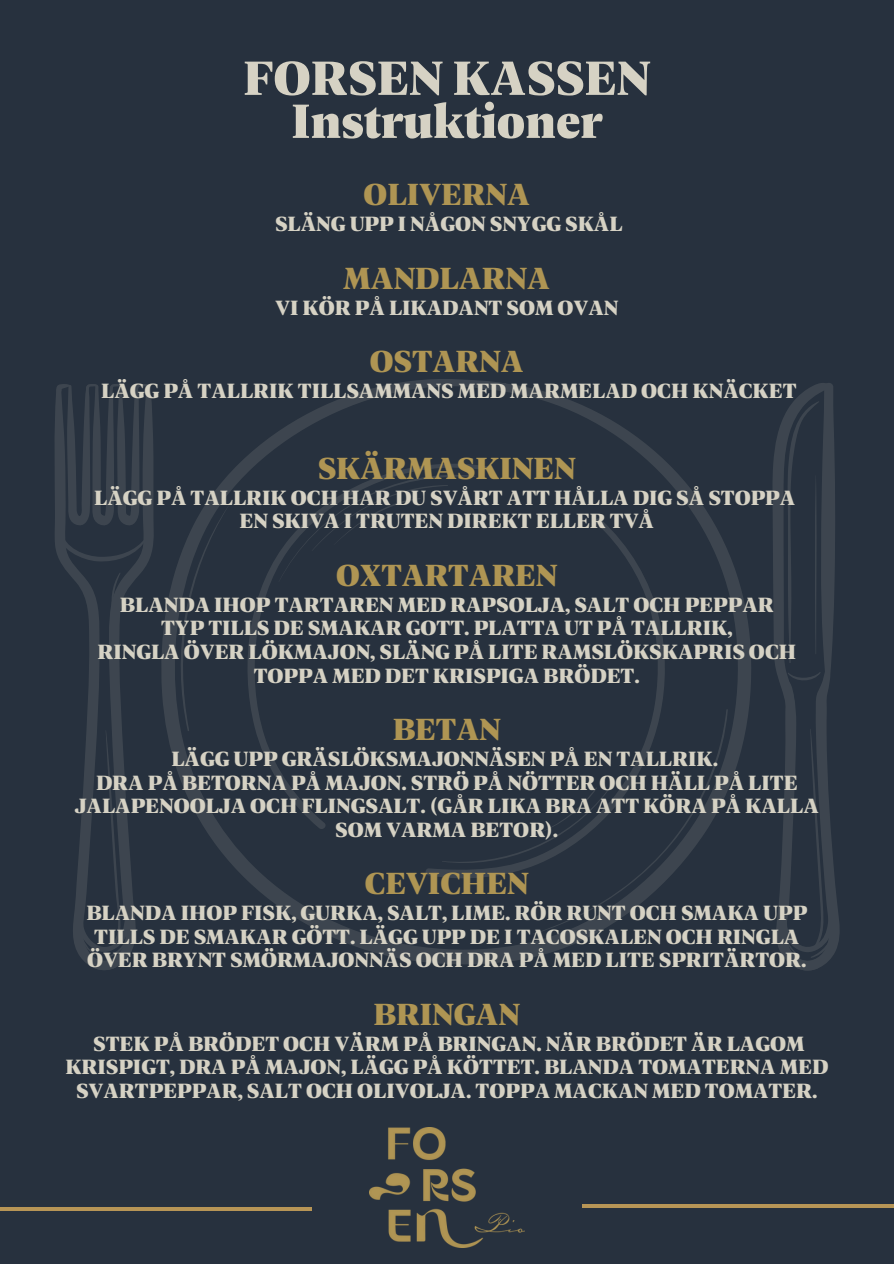
<style>
.page{position:relative;width:894px;height:1264px;background:#fff}
.page>*{position:absolute;margin:0;border:0;box-sizing:border-box;transform-origin:0 0}
.t1{font:900 51.3px "Geller Headline";color:#d6d2c4}
.t2{font:900 32.7px "Geller Headline";color:#af9553}
.t3{font:900 22.05px/23.7px "Geller Headline";color:#d6d2c4;text-align:center}
</style>
<div class="page">
<div style="left:0;top:0;width:893px;height:1263px;background:#27313e"></div>
<hr style="left:0;top:1207px;width:312px;height:3px;background:#b79556">
<svg style="left:582px;top:1204px;width:311px;height:3px"></svg>
<svg style="left:55px;top:384px;width:99px;height:586px"></svg>
<svg style="left:772px;top:383px;width:68px;height:588px"></svg>
<svg style="left:161px;top:379px;width:590px;height:585px"></svg>
<img style="left:369px;top:1127px;width:155px;height:119px">
<p class="t1" style="left:243px;top:45px;width:409px">FORSEN KASSEN</p>
<p class="t1" style="left:291px;top:88px;width:313px">Instruktioner</p>
<h1 class="t2" style="left:363px;top:173px;width:168px">OLIVERNA</h1>
<h2 class="t3" style="left:275px;top:211px;width:349px">SLÄNG UPP I NÅGON SNYGG SKÅL</h2>
<p class="t2" style="left:343px;top:257px;width:208px">MANDLARNA</p>
<p class="t3" style="left:275px;top:294px;width:344px">VI KÖR PÅ LIKADANT SOM OVAN</p>
<p class="t2" style="left:370px;top:340px;width:155px">OSTARNA</p>
<p class="t3" style="left:101px;top:378px;width:696px">LÄGG PÅ TALLRIK TILLSAMMANS MED MARMELAD OCH KNÄCKET</p>
<p class="t2" style="left:318px;top:447px;width:259px">SKÄRMASKINEN</p>
<p class="t3" style="left:94px;top:484px;width:702px">LÄGG PÅ TALLRIK OCH HAR DU SVÅRT ATT HÅLLA DIG SÅ STOPPA</p>
<p class="t3" style="left:239px;top:508px;width:416px">EN SKIVA I TRUTEN DIREKT ELLER TVÅ</p>
<p class="t2" style="left:336px;top:554px;width:223px">OXTARTAREN</p>
<p class="t3" style="left:120px;top:591px;width:655px">BLANDA IHOP TARTAREN MED RAPSOLJA, SALT OCH PEPPAR</p>
<p class="t3" style="left:161px;top:615px;width:572px">TYP TILLS DE SMAKAR GOTT. PLATTA UT PÅ TALLRIK,</p>
<p class="t3" style="left:97px;top:639px;width:700px">RINGLA ÖVER LÖKMAJON, SLÄNG PÅ LITE RAMSLÖKSKAPRIS OCH<br>TOPPA MED DET KRISPIGA BRÖDET.</p>
<p class="t2" style="left:392px;top:708px;width:110px">BETAN</p>
<p class="t3" style="left:171px;top:745px;width:548px">LÄGG UPP GRÄSLÖKSMAJONNÄSEN PÅ EN TALLRIK.</p>
<p class="t3" style="left:96px;top:769px;width:702px">DRA PÅ BETORNA PÅ MAJON. STRÖ PÅ NÖTTER OCH HÄLL PÅ LITE</p>
<p class="t3" style="left:75px;top:793px;width:745px">JALAPENOOLJA OCH FLINGSALT. (GÅR LIKA BRA ATT KÖRA PÅ KALLA</p>
<p class="t3" style="left:335px;top:816px;width:224px">SOM VARMA BETOR).</p>
<p class="t2" style="left:365px;top:862px;width:165px">CEVICHEN</p>
<p class="t3" style="left:86px;top:900px;width:722px">BLANDA IHOP FISK, GURKA, SALT, LIME. RÖR RUNT OCH SMAKA UPP<br>TILLS DE SMAKAR GÖTT. LÄGG UPP DE I TACOSKALEN OCH RINGLA<br>ÖVER BRYNT SMÖRMAJONNÄS OCH DRA PÅ MED LITE SPRITÄRTOR.</p>
<p class="t2" style="left:373px;top:992px;width:148px">BRINGAN</p>
<p class="t3" style="left:65px;top:1030px;width:764px">STEK PÅ BRÖDET OCH VÄRM PÅ BRINGAN. NÄR BRÖDET ÄR LAGOM<br>KRISPIGT, DRA PÅ MAJON, LÄGG PÅ KÖTTET. BLANDA TOMATERNA MED<br>SVARTPEPPAR, SALT OCH OLIVOLJA. TOPPA MACKAN MED TOMATER.</p>
</div>
